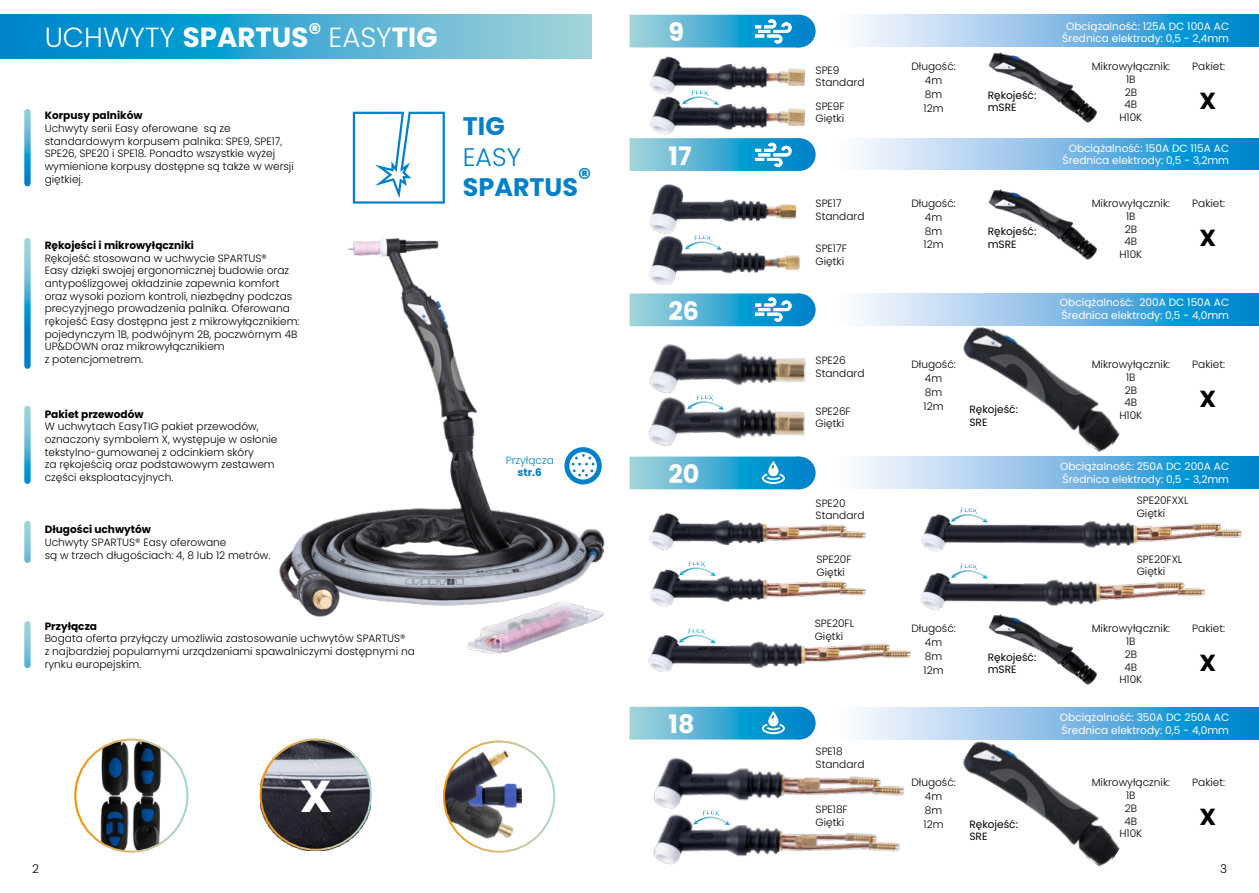
<style>
.page{position:relative;width:1259px;height:893px;background:#fff}
.page>*{position:absolute;margin:0;border:0;box-sizing:border-box;transform-origin:0 0}
.t1{font:700 44.85px "Poppins";color:#fff}
.t2{font:300 27.75px "Poppins";color:#fff}
.t3{font:700 25.35px "Poppins";color:#0081c9}
.t4{font:700 25.35px "Poppins";color:#fff}
.t5{font:300 25.35px "Poppins";color:#0081c9}
.t6{font:700 23.25px "Poppins";color:#000}
.t7{font:300 12px "Poppins";color:#000}
.t8{font:300 10.5px/12.8px "Poppins";color:#000}
.t9{font:10.5px/12.8px "Poppins";color:#fff}
.t10{font:700 10.5px "Poppins";color:#000}
.t11{font:10.5px/12.8px "Poppins";color:#000}
.t12{font:300 10.5px "Poppins";color:#0081c9}
.t13{font:700 10.5px "Poppins";color:#0081c9}
.s1{font-weight:700}
</style>
<div class="page">
<img style="left:955px;top:739px;width:176px;height:128px">
<svg style="left:629px;top:138px;width:166px;height:33px;background:#55b5d5"></svg>
<div style="left:783px;top:138px;width:32px;height:33px;background:#0086cb;border-radius:16px"></div>
<svg style="left:629px;top:293px;width:166px;height:33px;background:#57b6d5"></svg>
<div style="left:783px;top:293px;width:32px;height:33px;background:#0086cb;border-radius:16px"></div>
<svg style="left:629px;top:457px;width:166px;height:32px;background:#50b3d4"></svg>
<div style="left:783px;top:457px;width:32px;height:32px;background:#0087cb;border-radius:16px"></div>
<svg style="left:629px;top:707px;width:166px;height:32px;background:#50b3d4"></svg>
<div style="left:783px;top:707px;width:32px;height:32px;background:#0087cb;border-radius:16px"></div>
<svg style="left:629px;top:15px;width:166px;height:32px;background:#54b4d5"></svg>
<div style="left:783px;top:15px;width:32px;height:32px;background:#0086cb;border-radius:16px"></div>
<svg style="left:856px;top:15px;width:403px;height:31px;background:#78bbe5"></svg>
<svg style="left:856px;top:138px;width:403px;height:31px;background:#78bbe5"></svg>
<svg style="left:856px;top:293px;width:403px;height:32px;background:#76bbe5"></svg>
<svg style="left:856px;top:457px;width:403px;height:31px;background:#78bbe5"></svg>
<svg style="left:856px;top:708px;width:403px;height:31px;background:#78bbe5"></svg>
<img style="left:921px;top:514px;width:321px;height:37px">
<img style="left:653px;top:823px;width:247px;height:42px">
<img style="left:653px;top:757px;width:251px;height:66px">
<img style="left:988px;top:52px;width:109px;height:71px">
<img style="left:988px;top:189px;width:109px;height:71px">
<img style="left:988px;top:616px;width:109px;height:69px">
<svg style="left:762px;top:461px;width:23px;height:23px"></svg>
<svg style="left:762px;top:711px;width:23px;height:23px"></svg>
<svg style="left:755px;top:143px;width:36px;height:24px"></svg>
<svg style="left:755px;top:297px;width:36px;height:25px"></svg>
<svg style="left:755px;top:19px;width:36px;height:25px"></svg>
<img style="left:279px;top:238px;width:326px;height:378px">
<img style="left:100px;top:741px;width:63px;height:111px">
<div style="left:74px;top:738px;width:114px;height:115px;border:2px solid #fff;border-radius:50%"></div>
<svg style="left:259px;top:738px;width:113px;height:113px"></svg>
<img style="left:441px;top:588px;width:164px;height:66px">
<svg style="left:24px;top:241px;width:7px;height:125px"></svg>
<svg style="left:24px;top:112px;width:7px;height:71px"></svg>
<svg style="left:24px;top:409px;width:7px;height:72px"></svg>
<svg style="left:24px;top:524px;width:7px;height:36px"></svg>
<svg style="left:24px;top:624px;width:7px;height:41px"></svg>
<img style="left:649px;top:184px;width:148px;height:46px">
<img style="left:650px;top:56px;width:156px;height:79px">
<svg style="left:682px;top:90px;width:37px;height:15px"></svg>
<img style="left:649px;top:230px;width:152px;height:55px">
<svg style="left:685px;top:235px;width:36px;height:15px"></svg>
<img style="left:650px;top:569px;width:216px;height:38px">
<svg style="left:679px;top:561px;width:37px;height:15px"></svg>
<svg style="left:693px;top:810px;width:37px;height:15px"></svg>
<img style="left:648px;top:635px;width:263px;height:37px">
<svg style="left:679px;top:628px;width:36px;height:15px"></svg>
<svg style="left:951px;top:508px;width:36px;height:15px"></svg>
<img style="left:920px;top:573px;width:286px;height:43px">
<svg style="left:951px;top:564px;width:36px;height:15px"></svg>
<svg style="left:443px;top:740px;width:113px;height:113px"></svg>
<svg style="left:0;top:14px;width:592px;height:45px;background:#3faad3"></svg>
<svg style="left:353px;top:112px;width:92px;height:92px"></svg>
<img style="left:649px;top:344px;width:157px;height:47px">
<img style="left:648px;top:391px;width:157px;height:55px">
<svg style="left:687px;top:395px;width:37px;height:15px"></svg>
<svg style="left:564px;top:447px;width:38px;height:37px"></svg>
<img style="left:649px;top:513px;width:217px;height:37px">
<img style="left:955px;top:319px;width:176px;height:134px">
<h2 class="t2" style="left:45px;top:21px;width:394px">UCHWYTY <span class="s1">SPARTUS</span><sup>®</sup> EASY<span class="s1">TIG</span></h2>
<p class="t10" style="left:45px;top:110px;width:99px">Korpusy palników</p>
<p class="t8" style="left:45px;top:122px;width:251px">Uchwyty serii Easy oferowane są ze standardowym korpusem palnika: SPE9, SPE17, SPE26, SPE20 i SPE18. Ponadto wszystkie wyżej wymienione korpusy dostępne są także w wersji giętkiej.</p>
<p class="t10" style="left:45px;top:239px;width:151px">Rękojeści i mikrowyłączniki</p>
<p class="t8" style="left:45px;top:252px;width:256px">Rękojeść stosowana w uchwycie SPARTUS®<br>Easy dzięki swojej ergonomicznej budowie oraz antypoślizgowej okładzinie zapewnia komfort oraz wysoki poziom kontroli, niezbędny podczas precyzyjnego prowadzenia palnika. Oferowana rękojeść Easy dostępna jest z mikrowyłącznikiem: pojedynczym 1B, podwójnym 2B, poczwórnym 4B UP&amp;DOWN oraz mikrowyłącznikiem<br>z potencjometrem.</p>
<p class="t10" style="left:45px;top:408px;width:100px">Pakiet przewodów</p>
<p class="t8" style="left:45px;top:420px;width:234px">W uchwytach EasyTIG pakiet przewodów, oznaczony symbolem X, występuje w osłonie tekstylno-gumowanej z odcinkiem skóry<br>za rękojeścią oraz podstawowym zestawem części eksploatacyjnych.</p>
<p class="t10" style="left:45px;top:523px;width:108px">Długości uchwytów</p>
<p class="t8" style="left:45px;top:536px;width:227px">Uchwyty SPARTUS® Easy oferowane<br>są w trzech długościach: 4, 8 lub 12 metrów.</p>
<p class="t10" style="left:45px;top:620px;width:54px">Przyłącza</p>
<p class="t8" style="left:45px;top:632px;width:372px">Bogata oferta przyłączy umożliwia zastosowanie uchwytów SPARTUS®<br>z najbardziej popularnymi urządzeniami spawalniczymi dostępnymi na rynku europejskim.</p>
<h3 class="t3" style="left:463px;top:112px;width:43px">TIG</h3>
<h3 class="t5" style="left:463px;top:142px;width:60px">EASY</h3>
<h3 class="t3" style="left:463px;top:173px;width:130px">SPARTUS®</h3>
<p class="t12" style="left:506px;top:454px;width:50px">Przyłącza</p>
<p class="t13" style="left:517px;top:466px;width:26px">str.6</p>
<h1 class="t1" style="left:300px;top:770px;width:34px">X</h1>
<h3 class="t4" style="left:668px;top:18px;width:17px">9</h3>
<h3 class="t4" style="left:668px;top:141px;width:25px">17</h3>
<h3 class="t4" style="left:668px;top:297px;width:32px">26</h3>
<h3 class="t4" style="left:668px;top:460px;width:33px">20</h3>
<h3 class="t4" style="left:668px;top:710px;width:27px">18</h3>
<p class="t9" style="left:1062px;top:20px;width:168px;text-align:center">Obciążalność: 125A DC 100A AC<br>Średnica elektrody: 0,5 - 2,4mm</p>
<p class="t8" style="left:815px;top:64px;width:50px">SPE9<br>Standard</p>
<p class="t8" style="left:815px;top:100px;width:31px">SPE9F<br>Giętki</p>
<p class="t8" style="left:911px;top:60px;width:46px;line-height:13.8px;text-align:center">Długość:<br>4m<br>8m<br>12m</p>
<p class="t8" style="left:1091px;top:60px;width:80px;text-align:center">Mikrowyłącznik:<br>1B<br>2B<br>4B<br>H10K</p>
<p class="t8" style="left:1192px;top:60px;width:34px">Pakiet:</p>
<p class="t11" style="left:987px;top:89px;width:50px">Rękojeść: mSRE</p>
<h3 class="t6" style="left:1199px;top:88px;width:18px">X</h3>
<p class="t9" style="left:1062px;top:142px;width:168px;text-align:center">Obciążalność: 150A DC 115A AC<br>Średnica elektrody: 0,5 - 3,2mm</p>
<p class="t8" style="left:815px;top:197px;width:50px">SPE17<br>Standard</p>
<p class="t8" style="left:815px;top:242px;width:33px">SPE17F<br>Giętki</p>
<p class="t8" style="left:911px;top:197px;width:46px;line-height:13.8px;text-align:center">Długość:<br>4m<br>8m<br>12m</p>
<p class="t8" style="left:1091px;top:197px;width:80px;text-align:center">Mikrowyłącznik:<br>1B<br>2B<br>4B<br>H10K</p>
<p class="t8" style="left:1192px;top:197px;width:34px">Pakiet:</p>
<p class="t11" style="left:987px;top:225px;width:50px">Rękojeść: mSRE</p>
<h3 class="t6" style="left:1199px;top:224px;width:18px">X</h3>
<p class="t9" style="left:1060px;top:296px;width:171px">Obciążalność: 200A DC 150A AC<br>Średnica elektrody: 0,5 - 4,0mm</p>
<p class="t8" style="left:815px;top:354px;width:50px">SPE26<br>Standard</p>
<p class="t8" style="left:815px;top:405px;width:37px">SPE26F<br>Giętki</p>
<p class="t8" style="left:911px;top:358px;width:46px;line-height:13.8px;text-align:center">Długość:<br>4m<br>8m<br>12m</p>
<p class="t8" style="left:1091px;top:358px;width:80px;text-align:center">Mikrowyłącznik:<br>1B<br>2B<br>4B<br>H10K</p>
<p class="t8" style="left:1192px;top:358px;width:34px">Pakiet:</p>
<h3 class="t6" style="left:1199px;top:385px;width:18px">X</h3>
<p class="t11" style="left:969px;top:403px;width:50px">Rękojeść:<br>SRE</p>
<p class="t9" style="left:1060px;top:460px;width:171px">Obciążalność: 250A DC 200A AC<br>Średnica elektrody: 0,5 - 3,2mm</p>
<p class="t8" style="left:815px;top:497px;width:50px">SPE20<br>Standard</p>
<p class="t8" style="left:1136px;top:494px;width:53px">SPE20FXXL<br>Giętki</p>
<p class="t8" style="left:816px;top:553px;width:37px">SPE20F<br>Giętki</p>
<p class="t8" style="left:1136px;top:553px;width:47px">SPE20FXL<br>Giętki</p>
<p class="t8" style="left:814px;top:617px;width:41px">SPE20FL<br>Giętki</p>
<p class="t8" style="left:911px;top:622px;width:46px;line-height:13.8px;text-align:center">Długość:<br>4m<br>8m<br>12m</p>
<p class="t8" style="left:1091px;top:622px;width:80px;text-align:center">Mikrowyłącznik:<br>1B<br>2B<br>4B<br>H10K</p>
<p class="t8" style="left:1192px;top:622px;width:34px">Pakiet:</p>
<p class="t11" style="left:987px;top:651px;width:50px">Rękojeść: mSRE</p>
<h3 class="t6" style="left:1199px;top:650px;width:18px">X</h3>
<p class="t9" style="left:1060px;top:711px;width:171px">Obciążalność: 350A DC 250A AC<br>Średnica elektrody: 0,5 - 4,0mm</p>
<p class="t8" style="left:815px;top:745px;width:50px">SPE18<br>Standard</p>
<p class="t8" style="left:815px;top:803px;width:34px">SPE18F<br>Giętki</p>
<p class="t8" style="left:911px;top:776px;width:46px;line-height:13.8px;text-align:center">Długość:<br>4m<br>8m<br>12m</p>
<p class="t8" style="left:1091px;top:776px;width:80px;text-align:center">Mikrowyłącznik:<br>1B<br>2B<br>4B<br>H10K</p>
<p class="t8" style="left:1192px;top:776px;width:34px">Pakiet:</p>
<h3 class="t6" style="left:1199px;top:804px;width:18px">X</h3>
<p class="t11" style="left:969px;top:818px;width:50px">Rękojeść:<br>SRE</p>
<p class="t7" style="left:32px;top:862px;width:8px">2</p>
<p class="t7" style="left:1220px;top:862px;width:9px">3</p>
</div>
